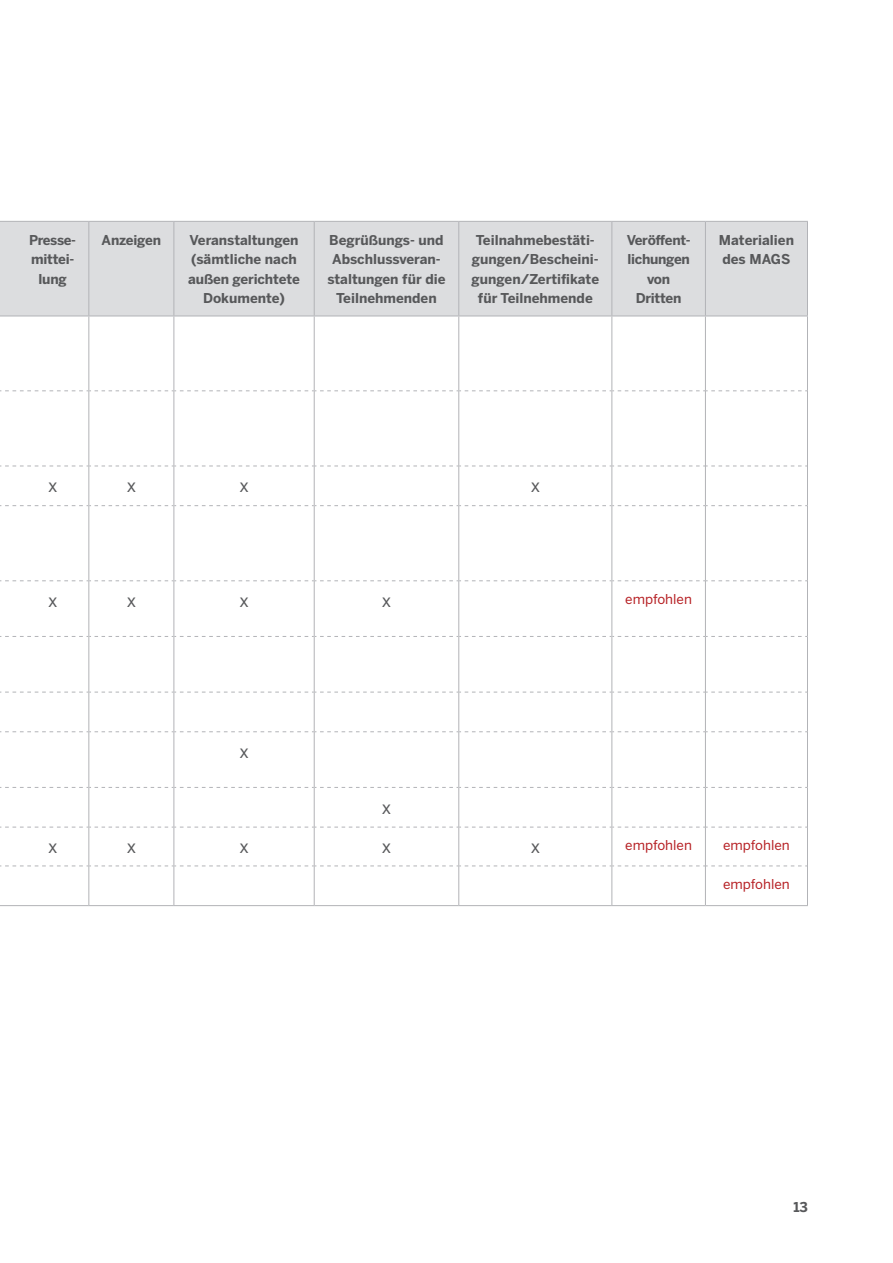
<style>
.page{position:relative;width:893px;height:1263px;background:#fff}
.page>*{position:absolute;margin:0;border:0;box-sizing:border-box;transform-origin:0 0}
.t1{font:18px "Benton Sans";color:#57585a}
.t2{font:700 13.5px/19.5px "Benton Sans";color:#57585a;text-align:center}
.t3{font:700 13.5px/19.5px "Benton Sans";letter-spacing:-.02em;color:#57585a;text-align:center}
.t4{font:13.5px "Benton Sans";color:#b62024}
</style>
<div class="page">
<div style="left:0;top:222px;width:807px;height:94px;background:#dcdddf"></div>
<svg style="left:0;top:390px;width:807px;height:1px"></svg>
<svg style="left:0;top:465px;width:807px;height:1px"></svg>
<svg style="left:0;top:505px;width:807px;height:1px"></svg>
<svg style="left:0;top:580px;width:807px;height:1px"></svg>
<svg style="left:0;top:636px;width:807px;height:1px"></svg>
<svg style="left:0;top:692px;width:807px;height:1px"></svg>
<svg style="left:0;top:731px;width:807px;height:1px"></svg>
<svg style="left:0;top:865px;width:807px;height:1px"></svg>
<svg style="left:0;top:787px;width:807px;height:1px"></svg>
<svg style="left:0;top:827px;width:807px;height:1px"></svg>
<hr style="left:88px;top:316px;width:1px;height:75px;background:#b2b3b7">
<hr style="left:173px;top:316px;width:1px;height:75px;background:#b2b3b7">
<hr style="left:314px;top:316px;width:1px;height:75px;background:#b2b3b7">
<hr style="left:458px;top:316px;width:1px;height:75px;background:#b2b3b7">
<hr style="left:611px;top:316px;width:1px;height:75px;background:#b2b3b7">
<hr style="left:705px;top:316px;width:1px;height:75px;background:#b2b3b7">
<hr style="left:807px;top:316px;width:1px;height:75px;background:#b2b3b7">
<hr style="left:88px;top:391px;width:1px;height:75px;background:#b2b3b7">
<hr style="left:173px;top:391px;width:1px;height:75px;background:#b2b3b7">
<hr style="left:314px;top:391px;width:1px;height:75px;background:#b2b3b7">
<hr style="left:458px;top:391px;width:1px;height:75px;background:#b2b3b7">
<hr style="left:611px;top:391px;width:1px;height:75px;background:#b2b3b7">
<hr style="left:705px;top:391px;width:1px;height:75px;background:#b2b3b7">
<hr style="left:807px;top:391px;width:1px;height:75px;background:#b2b3b7">
<hr style="left:88px;top:466px;width:1px;height:40px;background:#b2b3b7">
<hr style="left:173px;top:466px;width:1px;height:40px;background:#b2b3b7">
<hr style="left:314px;top:466px;width:1px;height:40px;background:#b2b3b7">
<hr style="left:458px;top:466px;width:1px;height:40px;background:#b2b3b7">
<hr style="left:611px;top:466px;width:1px;height:40px;background:#b2b3b7">
<hr style="left:705px;top:466px;width:1px;height:40px;background:#b2b3b7">
<hr style="left:807px;top:466px;width:1px;height:40px;background:#b2b3b7">
<hr style="left:88px;top:506px;width:1px;height:75px;background:#b2b3b7">
<hr style="left:173px;top:506px;width:1px;height:75px;background:#b2b3b7">
<hr style="left:314px;top:506px;width:1px;height:75px;background:#b2b3b7">
<hr style="left:458px;top:506px;width:1px;height:75px;background:#b2b3b7">
<hr style="left:611px;top:506px;width:1px;height:75px;background:#b2b3b7">
<hr style="left:705px;top:506px;width:1px;height:75px;background:#b2b3b7">
<hr style="left:807px;top:506px;width:1px;height:75px;background:#b2b3b7">
<hr style="left:88px;top:581px;width:1px;height:55px;background:#b2b3b7">
<hr style="left:173px;top:581px;width:1px;height:55px;background:#b2b3b7">
<hr style="left:314px;top:581px;width:1px;height:55px;background:#b2b3b7">
<hr style="left:458px;top:581px;width:1px;height:55px;background:#b2b3b7">
<hr style="left:611px;top:581px;width:1px;height:55px;background:#b2b3b7">
<hr style="left:705px;top:581px;width:1px;height:55px;background:#b2b3b7">
<hr style="left:807px;top:581px;width:1px;height:55px;background:#b2b3b7">
<hr style="left:88px;top:636px;width:1px;height:56px;background:#b2b3b7">
<hr style="left:173px;top:636px;width:1px;height:56px;background:#b2b3b7">
<hr style="left:314px;top:636px;width:1px;height:56px;background:#b2b3b7">
<hr style="left:458px;top:636px;width:1px;height:56px;background:#b2b3b7">
<hr style="left:611px;top:636px;width:1px;height:56px;background:#b2b3b7">
<hr style="left:705px;top:636px;width:1px;height:56px;background:#b2b3b7">
<hr style="left:807px;top:636px;width:1px;height:56px;background:#b2b3b7">
<hr style="left:88px;top:692px;width:1px;height:40px;background:#b2b3b7">
<hr style="left:173px;top:692px;width:1px;height:40px;background:#b2b3b7">
<hr style="left:314px;top:692px;width:1px;height:40px;background:#b2b3b7">
<hr style="left:458px;top:692px;width:1px;height:40px;background:#b2b3b7">
<hr style="left:611px;top:692px;width:1px;height:40px;background:#b2b3b7">
<hr style="left:705px;top:692px;width:1px;height:40px;background:#b2b3b7">
<hr style="left:807px;top:692px;width:1px;height:40px;background:#b2b3b7">
<hr style="left:88px;top:732px;width:1px;height:55px;background:#b2b3b7">
<hr style="left:173px;top:732px;width:1px;height:55px;background:#b2b3b7">
<hr style="left:314px;top:732px;width:1px;height:55px;background:#b2b3b7">
<hr style="left:458px;top:732px;width:1px;height:55px;background:#b2b3b7">
<hr style="left:611px;top:732px;width:1px;height:55px;background:#b2b3b7">
<hr style="left:705px;top:732px;width:1px;height:55px;background:#b2b3b7">
<hr style="left:807px;top:732px;width:1px;height:55px;background:#b2b3b7">
<hr style="left:88px;top:787px;width:1px;height:40px;background:#b2b3b7">
<hr style="left:173px;top:787px;width:1px;height:40px;background:#b2b3b7">
<hr style="left:314px;top:787px;width:1px;height:40px;background:#b2b3b7">
<hr style="left:458px;top:787px;width:1px;height:40px;background:#b2b3b7">
<hr style="left:611px;top:787px;width:1px;height:40px;background:#b2b3b7">
<hr style="left:705px;top:787px;width:1px;height:40px;background:#b2b3b7">
<hr style="left:807px;top:787px;width:1px;height:40px;background:#b2b3b7">
<hr style="left:88px;top:827px;width:1px;height:39px;background:#b2b3b7">
<hr style="left:173px;top:827px;width:1px;height:39px;background:#b2b3b7">
<hr style="left:314px;top:827px;width:1px;height:39px;background:#b2b3b7">
<hr style="left:458px;top:827px;width:1px;height:39px;background:#b2b3b7">
<hr style="left:611px;top:827px;width:1px;height:39px;background:#b2b3b7">
<hr style="left:705px;top:827px;width:1px;height:39px;background:#b2b3b7">
<hr style="left:807px;top:827px;width:1px;height:39px;background:#b2b3b7">
<hr style="left:88px;top:866px;width:1px;height:39px;background:#b2b3b7">
<hr style="left:173px;top:866px;width:1px;height:39px;background:#b2b3b7">
<hr style="left:314px;top:866px;width:1px;height:39px;background:#b2b3b7">
<hr style="left:458px;top:866px;width:1px;height:39px;background:#b2b3b7">
<hr style="left:611px;top:866px;width:1px;height:39px;background:#b2b3b7">
<hr style="left:705px;top:866px;width:1px;height:39px;background:#b2b3b7">
<hr style="left:807px;top:866px;width:1px;height:39px;background:#b2b3b7">
<hr style="left:88px;top:222px;width:1px;height:94px;background:#b2b3b7">
<hr style="left:173px;top:222px;width:1px;height:94px;background:#b2b3b7">
<hr style="left:314px;top:222px;width:1px;height:94px;background:#b2b3b7">
<hr style="left:458px;top:222px;width:1px;height:94px;background:#b2b3b7">
<hr style="left:611px;top:222px;width:1px;height:94px;background:#b2b3b7">
<hr style="left:705px;top:222px;width:1px;height:94px;background:#b2b3b7">
<hr style="left:807px;top:222px;width:1px;height:94px;background:#b2b3b7">
<hr style="left:0;top:221px;width:89px;height:1px;background:#b2b3b7">
<hr style="left:89px;top:221px;width:85px;height:1px;background:#b2b3b7">
<hr style="left:174px;top:221px;width:140px;height:1px;background:#b2b3b7">
<hr style="left:314px;top:221px;width:145px;height:1px;background:#b2b3b7">
<hr style="left:459px;top:221px;width:153px;height:1px;background:#b2b3b7">
<hr style="left:612px;top:221px;width:93px;height:1px;background:#b2b3b7">
<hr style="left:705px;top:221px;width:103px;height:1px;background:#b2b3b7">
<hr style="left:0;top:316px;width:89px;height:1px;background:#b2b3b7">
<hr style="left:89px;top:316px;width:85px;height:1px;background:#b2b3b7">
<hr style="left:174px;top:316px;width:140px;height:1px;background:#b2b3b7">
<hr style="left:314px;top:316px;width:145px;height:1px;background:#b2b3b7">
<hr style="left:459px;top:316px;width:153px;height:1px;background:#b2b3b7">
<hr style="left:612px;top:316px;width:93px;height:1px;background:#b2b3b7">
<hr style="left:705px;top:316px;width:103px;height:1px;background:#b2b3b7">
<hr style="left:0;top:905px;width:89px;height:1px;background:#b2b3b7">
<hr style="left:89px;top:905px;width:85px;height:1px;background:#b2b3b7">
<hr style="left:174px;top:905px;width:140px;height:1px;background:#b2b3b7">
<hr style="left:314px;top:905px;width:145px;height:1px;background:#b2b3b7">
<hr style="left:459px;top:905px;width:153px;height:1px;background:#b2b3b7">
<hr style="left:612px;top:905px;width:93px;height:1px;background:#b2b3b7">
<hr style="left:705px;top:905px;width:103px;height:1px;background:#b2b3b7">
<p class="t3" style="left:29px;top:230px;width:48px">Presse&shy;mittei&shy;lung</p>
<p class="t2" style="left:102px;top:230px;width:61px">Anzeigen</p>
<p class="t2" style="left:188px;top:230px;width:113px">Veranstaltungen (sämtliche nach außen gerichtete<br>Dokumente)</p>
<p class="t2" style="left:327px;top:230px;width:120px">Begrüßungs- und<br>Abschlussveran&shy;staltungen für die<br>Teilnehmenden</p>
<p class="t2" style="left:472px;top:230px;width:129px">Teilnahmebestäti&shy;gungen/Bescheini&shy;gungen/Zertifikate für Teilnehmende</p>
<p class="t3" style="left:627px;top:230px;width:65px">Veröffent&shy;lichungen von<br>Dritten</p>
<p class="t2" style="left:719px;top:230px;width:77px;text-align:left">Materialien des MAGS</p>
<h1 class="t1" style="left:48px;top:475px;width:11px">x</h1>
<h1 class="t1" style="left:127px;top:475px;width:11px">x</h1>
<h1 class="t1" style="left:239px;top:475px;width:11px">x</h1>
<h1 class="t1" style="left:531px;top:475px;width:11px">x</h1>
<h1 class="t1" style="left:48px;top:590px;width:11px">x</h1>
<h1 class="t1" style="left:127px;top:590px;width:11px">x</h1>
<h1 class="t1" style="left:239px;top:590px;width:11px">x</h1>
<h1 class="t1" style="left:382px;top:590px;width:11px">x</h1>
<p class="t4" style="left:625px;top:591px;width:68px">empfohlen</p>
<h1 class="t1" style="left:239px;top:741px;width:11px">x</h1>
<h1 class="t1" style="left:382px;top:796px;width:11px">x</h1>
<h1 class="t1" style="left:48px;top:836px;width:11px">x</h1>
<h1 class="t1" style="left:127px;top:836px;width:11px">x</h1>
<h1 class="t1" style="left:239px;top:836px;width:11px">x</h1>
<h1 class="t1" style="left:382px;top:836px;width:11px">x</h1>
<h1 class="t1" style="left:531px;top:836px;width:11px">x</h1>
<p class="t4" style="left:625px;top:837px;width:68px">empfohlen</p>
<p class="t4" style="left:723px;top:837px;width:68px">empfohlen</p>
<p class="t4" style="left:723px;top:876px;width:68px">empfohlen</p>
<p class="t2" style="left:793px;top:1197px;width:16px">13</p>
</div>
